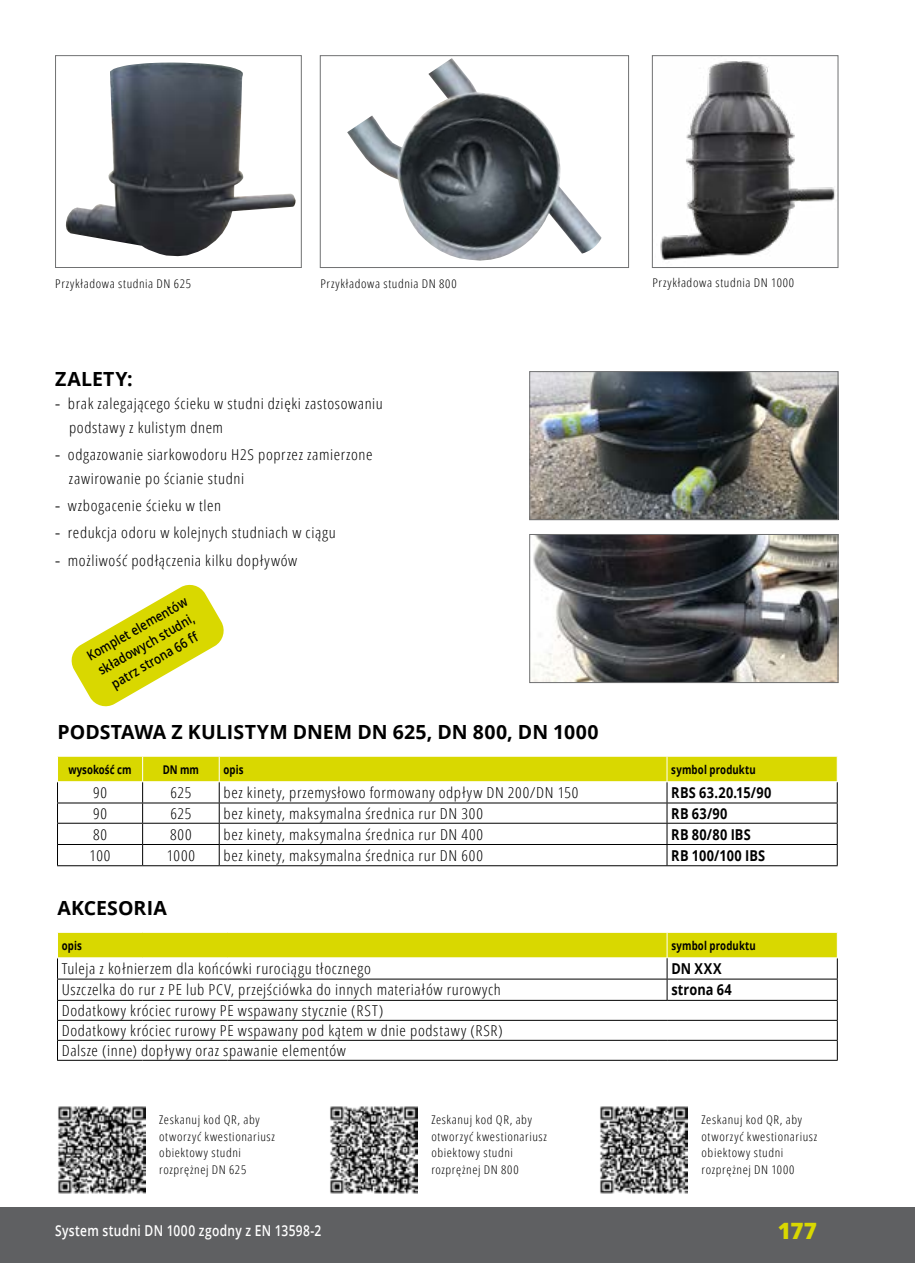
<style>
.page{position:relative;width:915px;height:1263px;background:#fff}
.page>*{position:absolute;margin:0;border:0;box-sizing:border-box;transform-origin:0 0}
.t1{font:800 22.5px "Open Sans";color:#d9d800}
.t2{font:700 19.5px "Open Sans";letter-spacing:.005em;color:#000}
.t3{font:300 condensed 15px/20px "Open Sans";letter-spacing:.035em;color:#000;scale:1.1 1}
.t4{font:700 15px "Open Sans";letter-spacing:.025em;color:#000;scale:.85 1}
.t5{font:600 15px "Open Sans";letter-spacing:.025em;color:#fff;scale:.8 1}
.t6{font:700 15px "Open Sans";letter-spacing:.005em;color:#000;scale:.85 1}
.t7{font:600 13.5px/18px "Open Sans";color:#000;text-align:center;scale:.85 1}
.t8{font:300 condensed 12px/16.5px "Open Sans";letter-spacing:.045em;color:#000;scale:1.1 1}
.t9{font:700 12px "Open Sans";letter-spacing:.015em;color:#000;scale:.8 1}
.s1{font-family:"Myriad Pro";font-weight:400;font-stretch:normal}
</style>
<div class="page">
<div style="left:0;top:1208px;width:914px;height:55px;background:#5f6062"></div>
<img style="left:660px;top:61px;width:175px;height:199px">
<div style="left:651px;top:55px;width:187px;height:213px;border:1px solid #707172"></div>
<img style="left:347px;top:58px;width:254px;height:203px">
<div style="left:320px;top:55px;width:308px;height:213px;border:1px solid #707172"></div>
<img style="left:66px;top:63px;width:230px;height:193px">
<div style="left:55px;top:55px;width:246px;height:213px;border:1px solid #707172"></div>
<img style="left:531px;top:373px;width:305px;height:145px">
<div style="left:529px;top:371px;width:309px;height:149px;border:1px solid #707172"></div>
<img style="left:532px;top:536px;width:304px;height:145px">
<div style="left:529px;top:534px;width:309px;height:149px;border:1px solid #707172"></div>
<hr style="left:57px;top:865px;width:86px;height:1px;background:#000">
<hr style="left:143px;top:865px;width:76px;height:1px;background:#000">
<hr style="left:219px;top:865px;width:447px;height:1px;background:#000">
<hr style="left:666px;top:865px;width:171px;height:1px;background:#000">
<svg style="left:57px;top:756px;width:780px;height:109px"></svg>
<hr style="left:57px;top:823px;width:86px;height:1px;background:#000">
<hr style="left:143px;top:823px;width:76px;height:1px;background:#000">
<hr style="left:219px;top:823px;width:447px;height:1px;background:#000">
<hr style="left:666px;top:823px;width:171px;height:1px;background:#000">
<svg style="left:57px;top:932px;width:780px;height:128px"></svg>
<hr style="left:57px;top:979px;width:86px;height:1px;background:#000">
<hr style="left:143px;top:979px;width:85px;height:1px;background:#000">
<hr style="left:228px;top:979px;width:438px;height:1px;background:#000">
<hr style="left:57px;top:1000px;width:86px;height:1px;background:#000">
<hr style="left:143px;top:1000px;width:85px;height:1px;background:#000">
<hr style="left:228px;top:1000px;width:438px;height:1px;background:#000">
<hr style="left:57px;top:1020px;width:86px;height:1px;background:#000">
<hr style="left:143px;top:1020px;width:85px;height:1px;background:#000">
<hr style="left:228px;top:1020px;width:438px;height:1px;background:#000">
<hr style="left:666px;top:1020px;width:171px;height:1px;background:#000">
<hr style="left:57px;top:1040px;width:86px;height:1px;background:#000">
<hr style="left:143px;top:1040px;width:85px;height:1px;background:#000">
<hr style="left:228px;top:1040px;width:438px;height:1px;background:#000">
<hr style="left:666px;top:1040px;width:171px;height:1px;background:#000">
<hr style="left:57px;top:1060px;width:86px;height:1px;background:#000">
<hr style="left:143px;top:1060px;width:85px;height:1px;background:#000">
<hr style="left:228px;top:1060px;width:438px;height:1px;background:#000">
<hr style="left:666px;top:1060px;width:171px;height:1px;background:#000">
<hr style="left:666px;top:979px;width:171px;height:1px;background:#000">
<hr style="left:666px;top:1000px;width:171px;height:1px;background:#000">
<img style="left:600px;top:1106px;width:87px;height:88px">
<svg style="left:71px;top:584px;width:153px;height:123px"></svg>
<img style="left:330px;top:1106px;width:87px;height:88px">
<img style="left:58px;top:1106px;width:87px;height:88px">
<p class="t8" style="left:55px;top:275px;width:125px">Przykładowa studnia DN 625</p>
<p class="t8" style="left:320px;top:275px;width:125px">Przykładowa studnia DN 800</p>
<p class="t8" style="left:652px;top:274px;width:130px">Przykładowa studnia DN 1000</p>
<h2 class="t2" style="left:55px;top:365px;width:79px">ZALETY:</h2>
<p class="t3" style="left:69px;top:391px;width:287px;line-height:23.9px;text-indent:-14px"><span class="s1">-</span> brak zalegającego ścieku w studni dzięki zastosowaniu podstawy z kulistym dnem</p>
<p class="t3" style="left:69px;top:442px;width:277px;line-height:23.9px;text-indent:-14px"><span class="s1">-</span> odgazowanie siarkowodoru H2S poprzez zamierzone zawirowanie po ścianie studni</p>
<p class="t3" style="left:55px;top:495px;width:152px"><span class="s1">-</span> wzbogacenie ścieku w tlen</p>
<p class="t3" style="left:55px;top:522px;width:256px"><span class="s1">-</span> redukcja odoru w kolejnych studniach w ciągu</p>
<p class="t3" style="left:55px;top:550px;width:221px"><span class="s1">-</span> możliwość podłączenia kilku dopływów</p>
<p class="t7" style="left:83px;top:649px;width:135px;rotate:-30deg">Komplet elementów składowych studni, patrz strona 66 ff</p>
<h2 class="t2" style="left:57px;top:718px;width:542px">PODSTAWA Z KULISTYM DNEM DN 625, DN 800, DN 1000</h2>
<p class="t9" style="left:69px;top:761px;width:80px">wysokość cm</p>
<p class="t9" style="left:163px;top:761px;width:47px">DN mm</p>
<p class="t9" style="left:223px;top:761px;width:27px">opis</p>
<p class="t9" style="left:671px;top:761px;width:107px">symbol produktu</p>
<p class="t3" style="left:93px;top:782px;width:14px">90</p>
<p class="t3" style="left:170px;top:782px;width:21px">625</p>
<p class="t3" style="left:223px;top:782px;width:324px">bez kinety, przemysłowo formowany odpływ DN 200/DN 150</p>
<p class="t4" style="left:671px;top:782px;width:119px">RBS 63.20.15/90</p>
<p class="t3" style="left:93px;top:803px;width:14px">90</p>
<p class="t3" style="left:170px;top:803px;width:21px">625</p>
<p class="t3" style="left:223px;top:803px;width:237px">bez kinety, maksymalna średnica rur DN 300</p>
<p class="t4" style="left:671px;top:803px;width:68px">RB 63/90</p>
<p class="t3" style="left:93px;top:824px;width:14px">80</p>
<p class="t3" style="left:170px;top:824px;width:21px">800</p>
<p class="t3" style="left:223px;top:824px;width:237px">bez kinety, maksymalna średnica rur DN 400</p>
<p class="t4" style="left:671px;top:823px;width:95px">RB 80/80 IBS</p>
<p class="t3" style="left:90px;top:845px;width:20px">100</p>
<p class="t3" style="left:167px;top:845px;width:27px">1000</p>
<p class="t3" style="left:223px;top:845px;width:237px">bez kinety, maksymalna średnica rur DN 600</p>
<p class="t4" style="left:671px;top:845px;width:112px">RB 100/100 IBS</p>
<h2 class="t2" style="left:57px;top:894px;width:111px">AKCESORIA</h2>
<p class="t9" style="left:62px;top:937px;width:27px">opis</p>
<p class="t9" style="left:671px;top:937px;width:107px">symbol produktu</p>
<p class="t3" style="left:62px;top:958px;width:282px">Tuleja z kołnierzem dla końcówki rurociągu tłocznego</p>
<p class="t4" style="left:671px;top:958px;width:61px">DN XXX</p>
<p class="t3" style="left:62px;top:979px;width:400px">Uszczelka do rur z PE lub PCV, przejściówka do innych materiałów rurowych</p>
<p class="t6" style="left:671px;top:979px;width:73px">strona 64</p>
<p class="t3" style="left:62px;top:1000px;width:402px">Dodatkowy króciec rurowy PE wspawany stycznie (RST)<br>Dodatkowy króciec rurowy PE wspawany pod kątem w dnie podstawy (RSR)<br>Dalsze (inne) dopływy oraz spawanie elementów</p>
<p class="t8" style="left:159px;top:1111px;width:107px">Zeskanuj kod QR, aby otworzyć kwestionariusz obiektowy studni rozprężnej DN 625</p>
<p class="t5" style="left:55px;top:1220px;width:334px">System studni DN 1000 zgodny z EN 13598-2</p>
<p class="t8" style="left:431px;top:1111px;width:107px">Zeskanuj kod QR, aby otworzyć kwestionariusz obiektowy studni rozprężnej DN 800</p>
<p class="t8" style="left:701px;top:1111px;width:107px">Zeskanuj kod QR, aby otworzyć kwestionariusz obiektowy studni rozprężnej DN 1000</p>
<h1 class="t1" style="left:777px;top:1214px;width:41px">177</h1>
</div>
